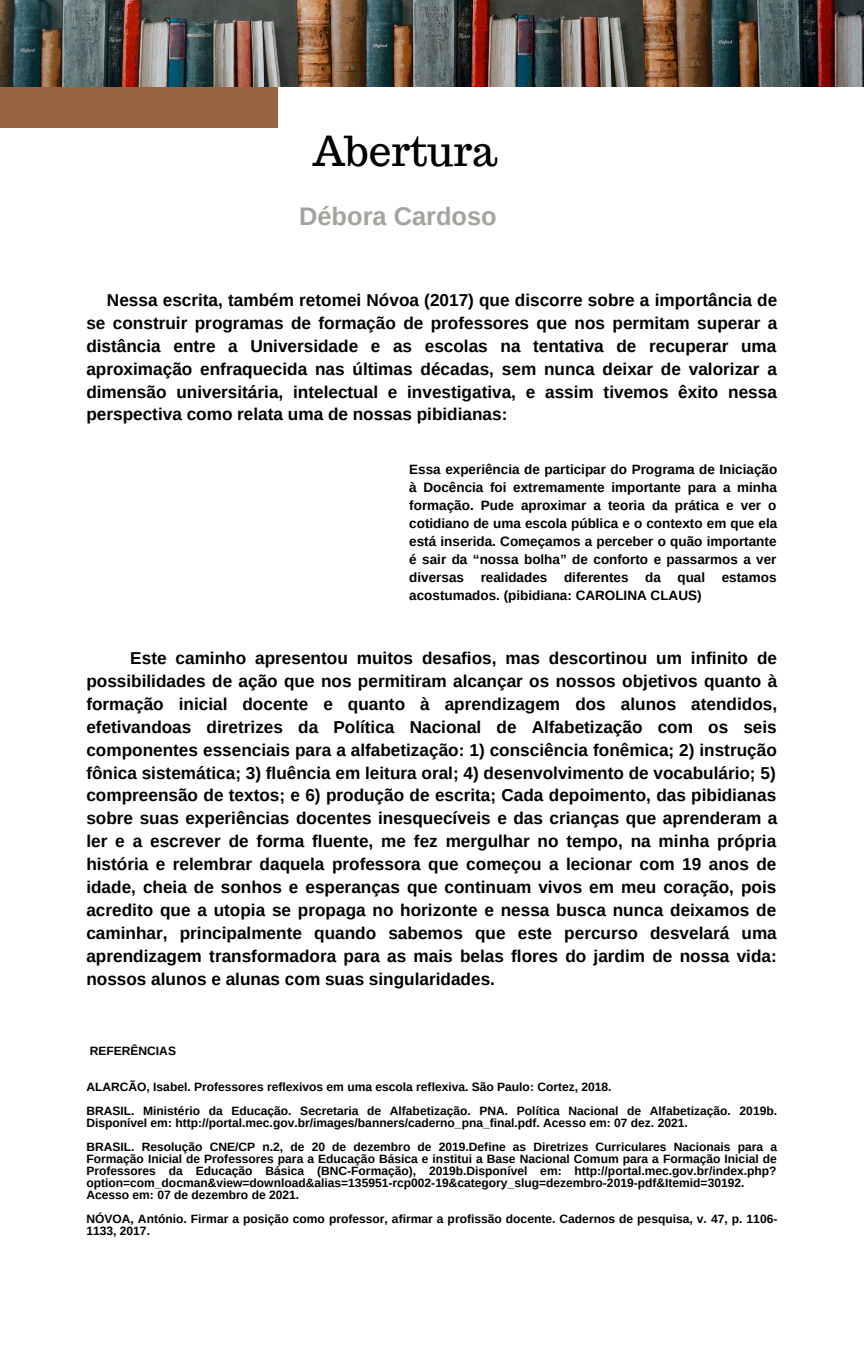
<style>
.page{position:relative;width:864px;height:1350px;background:#fff}
.page>*{position:absolute;margin:0;border:0;box-sizing:border-box;transform-origin:0 0}
.t1{font:40.5px "Trocchi";color:#000}
.t2{font:700 25.43px "Arimo";color:#a5a39e}
.t3{font:700 17.1px/22.9px "Arimo";color:#000;text-align:justify}
.t4{font:700 13.5px/18px "Arimo";color:#000;text-align:justify}
.t5{font:700 12.15px/12.2px "Arimo";color:#000}
</style>
<div class="page">
<div style="left:0;top:76px;width:278px;height:52px;background:#976343"></div>
<img style="left:0;top:0;width:864px;height:86px">
<h1 class="t1" style="left:313px;top:124px;width:186px">Abertura</h1>
<h2 class="t2" style="left:299px;top:202px;width:199px">Débora Cardoso</h2>
<p class="t3" style="left:86px;top:288px;width:692px;text-indent:21px">Nessa escrita, também retomei Nóvoa (2017) que discorre sobre a importância de se construir programas de formação de professores que nos permitam superar a distância entre a Universidade e as escolas na tentativa de recuperar uma aproximação enfraquecida nas últimas décadas, sem nunca deixar de valorizar a dimensão universitária, intelectual e investigativa, e assim tivemos êxito nessa perspectiva como relata uma de nossas pibidianas:</p>
<p class="t4" style="left:409px;top:460px;width:369px">Essa experiência de participar do Programa de Iniciação à Docência foi extremamente importante para a minha formação. Pude aproximar a teoria da prática e ver o cotidiano de uma escola pública e o contexto em que ela está inserida. Começamos a perceber o quão importante é sair da “nossa bolha” de conforto e passarmos a ver diversas realidades diferentes da qual estamos acostumados. (pibidiana: CAROLINA CLAUS)</p>
<p class="t3" style="left:86px;top:647px;width:693px;text-indent:44px">Este caminho apresentou muitos desafios, mas descortinou um infinito de possibilidades de ação que nos permitiram alcançar os nossos objetivos quanto à formação inicial docente e quanto à aprendizagem dos alunos atendidos, efetivandoas diretrizes da Política Nacional de Alfabetização com os seis componentes essenciais para a alfabetização: 1) consciência fonêmica; 2) instrução fônica sistemática; 3) fluência em leitura oral; 4) desenvolvimento de vocabulário; 5) compreensão de textos; e 6) produção de escrita; Cada depoimento, das pibidianas sobre suas experiências docentes inesquecíveis e das crianças que aprenderam a ler e a escrever de forma fluente, me fez mergulhar no tempo, na minha própria história e relembrar daquela professora que começou a lecionar com 19 anos de idade, cheia de sonhos e esperanças que continuam vivos em meu coração, pois acredito que a utopia se propaga no horizonte e nessa busca nunca deixamos de caminhar, principalmente quando sabemos que este percurso desvelará uma aprendizagem transformadora para as mais belas flores do jardim de nossa vida: nossos alunos e alunas com suas singularidades.</p>
<p class="t5" style="left:90px;top:1044px;width:88px">REFERÊNCIAS</p>
<p class="t5" style="left:86px;top:1075px;width:692px;line-height:24.1px">ALARCÃO, Isabel. Professores reflexivos em uma escola reflexiva. São Paulo: Cortez, 2018.<br>BRASIL. Ministério da Educação. Secretaria de Alfabetização. PNA. Política Nacional de Alfabetização. 2019b.</p>
<p class="t5" style="left:86px;top:1111px;width:692px;line-height:24.1px">Disponível em: http://portal.mec.gov.br/images/banners/caderno_pna_final.pdf. Acesso em: 07 dez. 2021.<br>BRASIL. Resolução CNE/CP n.2, de 20 de dezembro de 2019.Define as Diretrizes Curriculares Nacionais para a</p>
<p class="t5" style="left:86px;top:1153px;width:692px">Formação Inicial de Professores para a Educação Básica e institui a Base Nacional Comum para a Formação Inicial de Professores da Educação Básica (BNC-Formação), 2019b.Disponível em: http://portal.mec.gov.br/index.php? option=com_docman&amp;view=download&amp;alias=135951-rcp002-19&amp;category_slug=dezembro-2019-pdf&amp;Itemid=30192.<br>Acesso em: 07 de dezembro de 2021.</p>
<p class="t5" style="left:86px;top:1213px;width:693px">NÓVOA, António. Firmar a posição como professor, afirmar a profissão docente. Cadernos de pesquisa, v. 47, p. 1106-<br>1133, 2017.</p>
</div>
